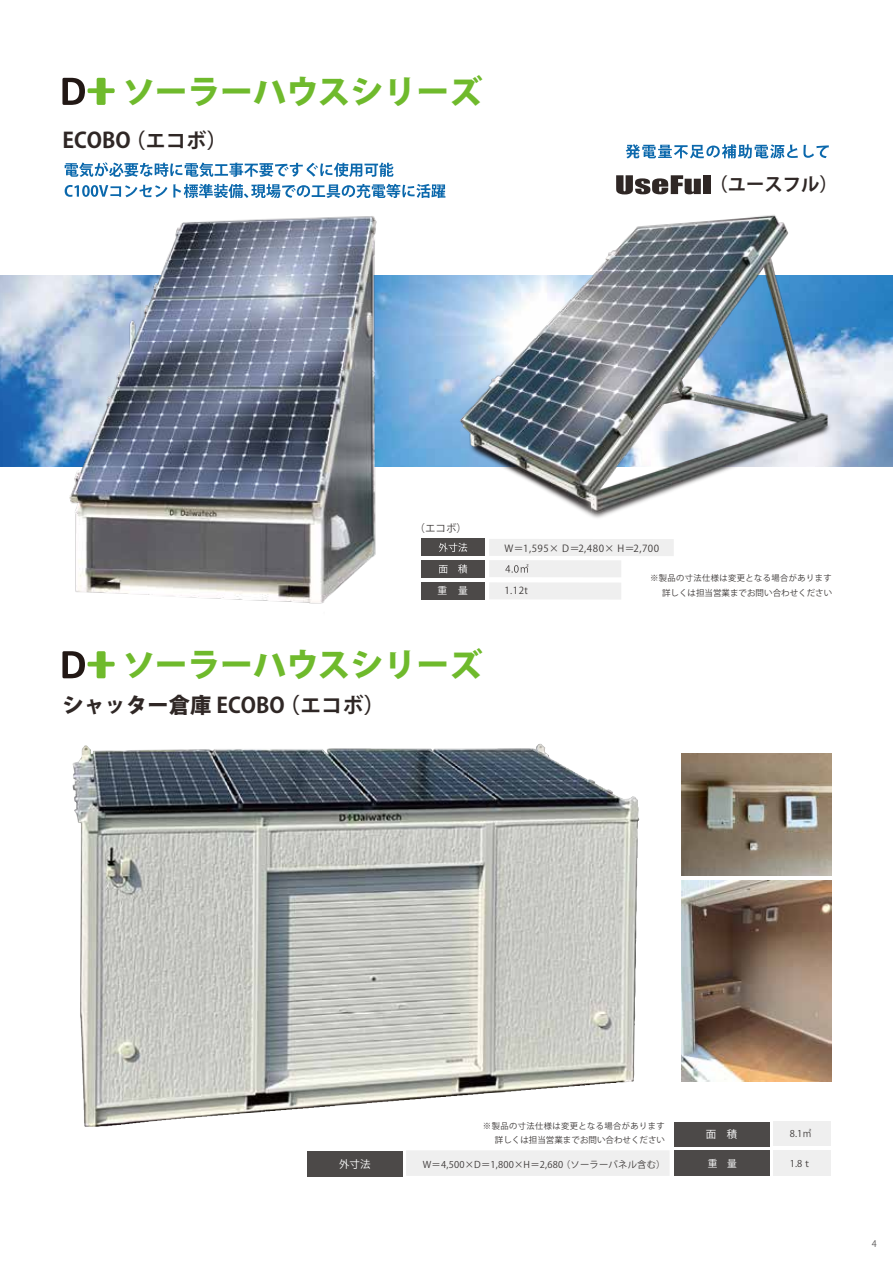
<style>
.page{position:relative;width:893px;height:1263px;background:#fff}
.page>*{position:absolute;margin:0;border:0;box-sizing:border-box;transform-origin:0 0}
.t1{font:800 33px "Koz Go Pro";color:#6fba2c}
.t2{font:700 21.3px "Koz Go Pro";color:#2f2725}
.t3{font:700 18.3px "Koz Go Pro";color:#2f2725}
.t4{font:10.5px "Koz Go Pr 6 N";color:#fff}
.t5{font:10.5px "Koz Go Pro";color:#3e3a39}
.t6{font:9.75px "Koz Go Pr 6 N";letter-spacing:.05em;color:#3e3a39}
.t7{font:9.75px "Koz Go Pr 6 N";color:#fff}
.t8{font:9.3px "Koz Go Pr 6 N";letter-spacing:.02em;color:#3e3a39}
.t9{font:9px "Koz Go Pr 6 N";color:#595757}
.t10{font:8.55px "Koz Go Pr 6 N";color:#3e3a39}
.t11{font:8.25px "Koz Go Pr 6 N";letter-spacing:.05em;color:#3e3a39}
.s1{font-size:20.4px}
.s2{font-size:8.55px}
.s3{font-weight:800}
</style>
<div class="page">
<img style="left:433px;top:275px;width:460px;height:192px">
<img style="left:0;top:77px;width:433px;height:602px">
<svg style="left:65px;top:162px;width:328px;height:15px"></svg>
<svg style="left:65px;top:185px;width:102px;height:12px"></svg>
<svg style="left:173px;top:184px;width:272px;height:14px"></svg>
<img style="left:447px;top:215px;width:393px;height:303px">
<svg style="left:626px;top:144px;width:203px;height:14px"></svg>
<svg style="left:616px;top:175px;width:85px;height:19px"></svg>
<div style="left:703px;top:175px;width:8px;height:19px;background:#2f2725"></div>
<div style="left:421px;top:560px;width:64px;height:17px;background:#4c4948"></div>
<div style="left:489px;top:560px;width:132px;height:17px;background:#efefef"></div>
<svg style="left:439px;top:565px;width:9px;height:8px"></svg>
<svg style="left:458px;top:564px;width:9px;height:9px"></svg>
<svg style="left:505px;top:564px;width:23px;height:9px"></svg>
<div style="left:421px;top:539px;width:64px;height:17px;background:#4c4948"></div>
<div style="left:489px;top:539px;width:185px;height:17px;background:#efefef"></div>
<svg style="left:439px;top:543px;width:28px;height:9px"></svg>
<div style="left:421px;top:582px;width:64px;height:17px;background:#4c4948"></div>
<div style="left:489px;top:582px;width:132px;height:18px;background:#efefef"></div>
<svg style="left:62px;top:78px;width:53px;height:27px"></svg>
<svg style="left:62px;top:651px;width:53px;height:27px"></svg>
<div style="left:307px;top:1151px;width:95px;height:25px;background:#4c4948"></div>
<div style="left:406px;top:1150px;width:264px;height:26px;background:#efefef"></div>
<div style="left:674px;top:1122px;width:95px;height:24px;background:#4c4948"></div>
<div style="left:773px;top:1121px;width:58px;height:25px;background:#efefef"></div>
<div style="left:674px;top:1150px;width:95px;height:26px;background:#4c4948"></div>
<div style="left:773px;top:1150px;width:58px;height:26px;background:#efefef"></div>
<img style="left:72px;top:745px;width:523px;height:382px">
<img style="left:682px;top:881px;width:149px;height:200px">
<img style="left:682px;top:754px;width:149px;height:121px">
<h1 class="t1" style="left:123px;top:70px;width:362px">ソーラーハウスシリーズ</h1>
<h2 class="t2" style="left:62px;top:127px;width:166px">ECOBO <span class="s1">（エコボ）</span></h2>
<h3 class="t3" style="left:709px;top:173px;width:130px">（ユースフル）</h3>
<p class="t5" style="left:415px;top:522px;width:54px">（エコボ）</p>
<p class="t6" style="left:504px;top:543px;width:156px">W＝1,595× D＝2,480× H＝2,700</p>
<p class="t7" style="left:438px;top:585px;width:32px">重　量</p>
<p class="t6" style="left:504px;top:585px;width:25px">1.12t</p>
<p class="t11" style="left:650px;top:574px;width:183px"><span class="s2">※</span>製品の寸法仕様は変更となる場合があります</p>
<p class="t10" style="left:662px;top:588px;width:172px">詳しくは担当営業までお問い合わせください</p>
<h1 class="t1" style="left:123px;top:643px;width:362px">ソーラーハウスシリーズ</h1>
<h2 class="t2" style="left:62px;top:692px;width:324px"><span class="s3">シャッター倉庫</span> ECOBO （エコボ）</h2>
<p class="t4" style="left:339px;top:1158px;width:33px">外寸法</p>
<p class="t11" style="left:483px;top:1121px;width:183px"><span class="s2">※</span>製品の寸法仕様は変更となる場合があります</p>
<p class="t10" style="left:495px;top:1135px;width:172px">詳しくは担当営業までお問い合わせください</p>
<p class="t8" style="left:423px;top:1159px;width:244px">W＝4,500×D＝1,800×H＝2,680 （ソーラーパネル含む）</p>
<p class="t8" style="left:790px;top:1128px;width:24px">8.1㎡</p>
<p class="t4" style="left:706px;top:1128px;width:33px">面　積</p>
<p class="t7" style="left:708px;top:1158px;width:31px">重　量</p>
<p class="t8" style="left:790px;top:1158px;width:24px">1.8ｔ</p>
<p class="t9" style="left:872px;top:1239px;width:6px">4</p>
</div>
